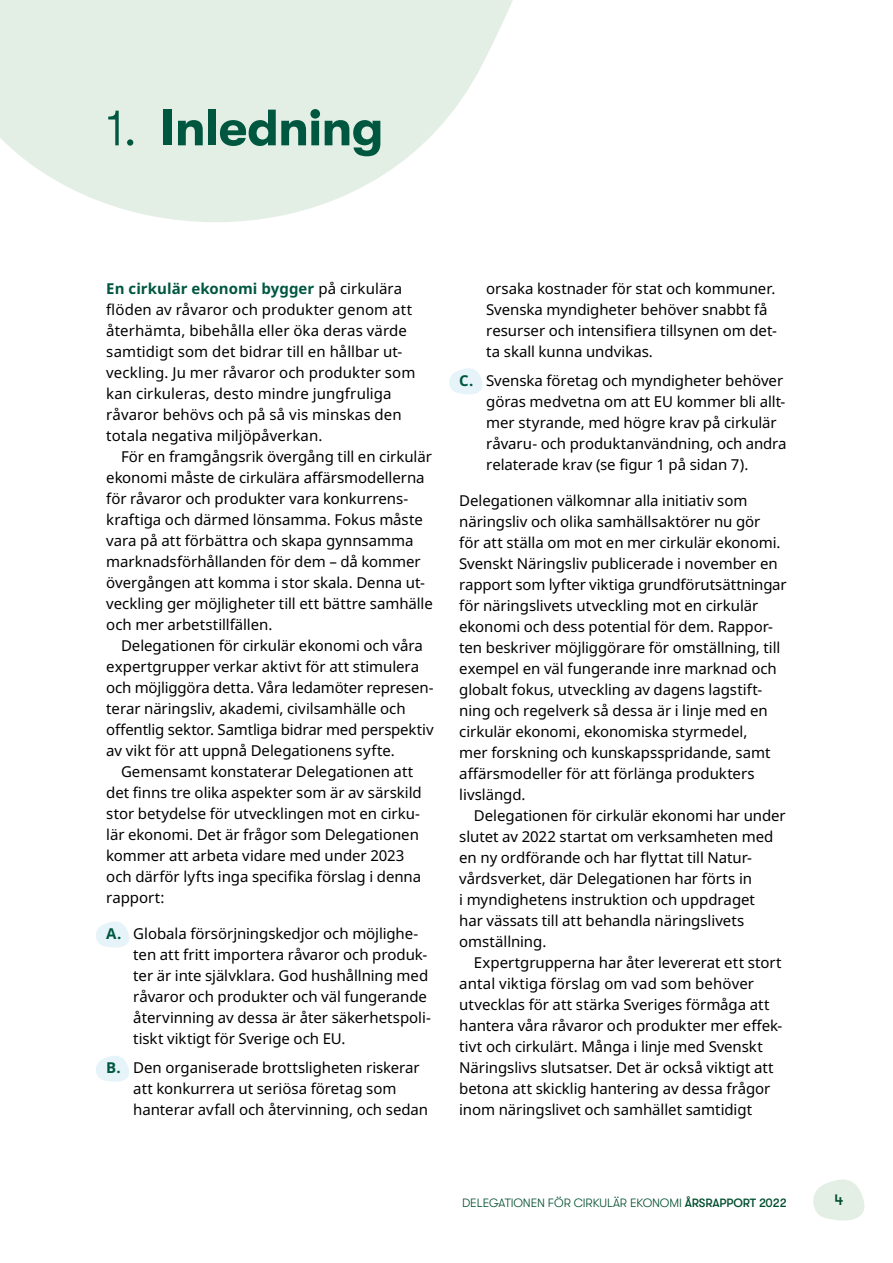
<style>
.page{position:relative;width:893px;height:1263px;background:#fff}
.page>*{position:absolute;margin:0;border:0;box-sizing:border-box;transform-origin:0 0}
.t1{font:700 51px "GT Walsheim";letter-spacing:-.015em;color:#00573f}
.t2{font:500 15.6px "GT Walsheim";color:#004f2f}
.Brödtext{font:15px/21px "Noto Sans";letter-spacing:-.005em;color:#000}
.Brödtext_indrag{font:15px/21px "Noto Sans";letter-spacing:-.005em;color:#000}
.t3{font:300 12px "GT Walsheim";letter-spacing:-.01em;color:#004f2f}
.s1{font-weight:300}
.s2{font-weight:700;color:#00573f}
.s3{font-weight:500}
</style>
<div class="page">
<svg style="left:813px;top:1179px;width:52px;height:42px"></svg>
<svg style="left:96px;top:921px;width:33px;height:27px"></svg>
<svg style="left:449px;top:368px;width:34px;height:26px"></svg>
<svg style="left:96px;top:1056px;width:33px;height:26px"></svg>
<svg style="left:0;top:0;width:513px;height:222px;fill:#e3efe5"></svg>
<h1 class="t1" style="left:106px;top:99px;width:279px"><span class="s1">1.</span> Inledning</h1>
<p class="Brödtext" style="left:106px;top:278px;width:311px"><span class="s2">En cirkulär ekonomi bygger</span> på cirkulära flöden av råvaror och produkter genom att återhämta, bibehålla eller öka deras värde samtidigt som det bidrar till en hållbar ut&shy;veckling. Ju mer råvaror och produkter som kan cirkuleras, desto mindre jungfruliga råvaror behövs och på så vis minskas den totala negativa miljöpåverkan.</p>
<p class="Brödtext_indrag" style="left:106px;top:446px;width:328px;text-indent:15px">För en framgångsrik övergång till en cirkulär ekonomi måste de cirkulära affärsmodellerna för råvaror och produkter vara konkurrens&shy;kraftiga och därmed lönsamma. Fokus måste vara på att förbättra och skapa gynnsamma marknadsförhållanden för dem – då kommer övergången att komma i stor skala. Denna ut&shy;veckling ger möjligheter till ett bättre samhälle och mer arbetstillfällen.</p>
<p class="Brödtext_indrag" style="left:106px;top:635px;width:329px;text-indent:15px">Delegationen för cirkulär ekonomi och våra expertgrupper verkar aktivt för att stimulera och möjliggöra detta. Våra ledamöter represen&shy;terar näringsliv, akademi, civilsamhälle och offentlig sektor. Samtliga bidrar med perspektiv av vikt för att uppnå Delegationens syfte.</p>
<p class="Brödtext_indrag" style="left:106px;top:761px;width:317px;text-indent:15px">Gemensamt konstaterar Delegationen att det finns tre olika aspekter som är av särskild stor betydelse för utvecklingen mot en cirku&shy;lär ekonomi. Det är frågor som Delegationen kommer att arbeta vidare med under 2023 och därför lyfts inga specifika förslag i denna rapport:</p>
<p class="Brödtext" style="left:133px;top:923px;width:299px;text-indent:-27px"><span class="s2">A.</span> Globala försörjningskedjor och möjlighe&shy;ten att fritt importera råvaror och produk&shy;ter är inte självklara. God hushållning med råvaror och produkter och väl fungerande återvinning av dessa är åter säkerhetspoli&shy;tiskt viktigt för Sverige och EU.</p>
<p class="Brödtext" style="left:133px;top:1057px;width:296px;text-indent:-27px"><span class="s2">B.</span> Den organiserade brottsligheten riskerar att konkurrera ut seriösa företag som hanterar avfall och återvinning, och sedan</p>
<p class="Brödtext" style="left:486px;top:278px;width:292px">orsaka kostnader för stat och kommuner.<br>Svenska myndigheter behöver snabbt få resurser och intensifiera tillsynen om det&shy;ta skall kunna undvikas.</p>
<p class="Brödtext" style="left:486px;top:371px;width:302px;text-indent:-27px"><span class="s2">C.</span> Svenska företag och myndigheter behöver göras medvetna om att EU kommer bli allt&shy;mer styrande, med högre krav på cirkulär råvaru- och produktanvändning, och andra relaterade krav (se figur 1 på sidan 7).</p>
<p class="Brödtext" style="left:459px;top:490px;width:329px">Delegationen välkomnar alla initiativ som näringsliv och olika samhällsaktörer nu gör<br>för att ställa om mot en mer cirkulär ekonomi.<br>Svenskt Näringsliv publicerade i november en rapport som lyfter viktiga grundförutsättningar för näringslivets utveckling mot en cirkulär ekonomi och dess potential för dem. Rappor&shy;ten beskriver möjliggörare för omställning, till exempel en väl fungerande inre marknad och globalt fokus, utveckling av dagens lagstift&shy;ning och regelverk så dessa är i linje med en cirkulär ekonomi, ekonomiska styrmedel,<br>mer forskning och kunskapsspridande, samt affärsmodeller för att förlänga produkters livslängd.</p>
<p class="Brödtext_indrag" style="left:459px;top:805px;width:328px;text-indent:15px">Delegationen för cirkulär ekonomi har under slutet av 2022 startat om verksamheten med en ny ordförande och har flyttat till Natur&shy;vårdsverket, där Delegationen har förts in<br>i myndighetens instruktion och uppdraget<br>har vässats till att behandla näringslivets omställning.</p>
<p class="Brödtext_indrag" style="left:459px;top:952px;width:325px;text-indent:15px">Expertgrupperna har åter levererat ett stort antal viktiga förslag om vad som behöver utvecklas för att stärka Sveriges förmåga att hantera våra råvaror och produkter mer effek&shy;tivt och cirkulärt. Många i linje med Svenskt Näringslivs slutsatser. Det är också viktigt att betona att skicklig hantering av dessa frågor inom näringslivet och samhället samtidigt</p>
<p class="t3" style="left:462px;top:1196px;width:326px">DELEGATIONEN FÖR CIRKULÄR EKONOMI <span class="s3">ÅRSRAPPORT 2022</span></p>
<p class="t2" style="left:834px;top:1191px;width:11px">4</p>
</div>
